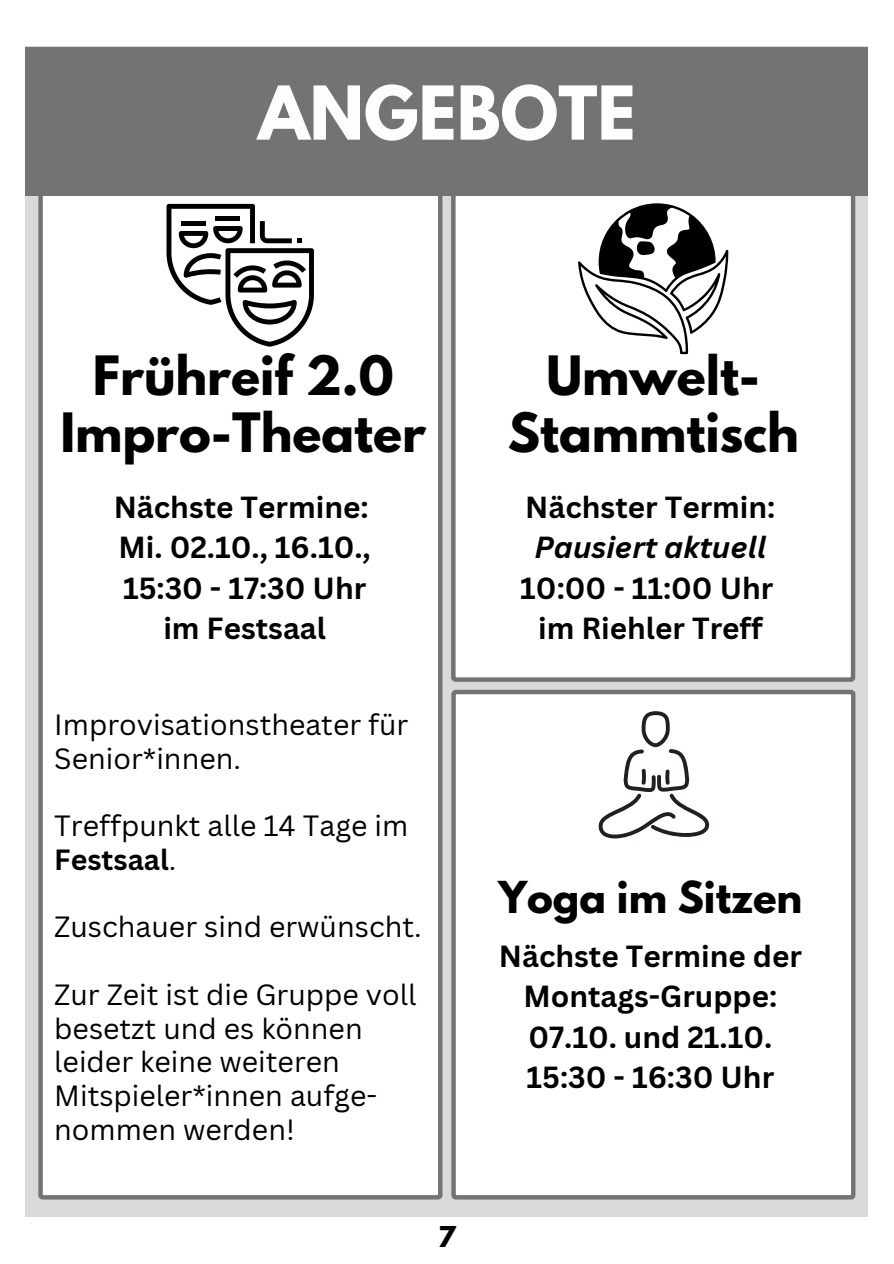
<style>
.page{position:relative;width:894px;height:1264px;background:#fff}
.page>*{position:absolute;margin:0;border:0;box-sizing:border-box;transform-origin:0 0}
.t1{font:700 65.7px "League Spartan";color:#fdfdfd}
.t2{font:700 48px/57.3px "League Spartan";color:#000;text-align:center}
.t3{font:700 39px "League Spartan";color:#000}
.t4{font:700 29.7px/40.5px "Canva Sans";color:#000;text-align:center}
.t5{font:28.5px/33.8px "Canva Sans";color:#000}
.t6{font:700 25.5px "League Spartan";color:#000}
.s1{font-weight:700}
.s2{font-style:italic}
</style>
<div class="page">
<div style="left:26px;top:47px;width:841px;height:1169px;background:#d9d9d9"></div>
<div style="left:38px;top:195px;width:404px;height:1004px;background:#fff"></div>
<div style="left:451px;top:195px;width:404px;height:487px;background:#fff"></div>
<div style="left:26px;top:47px;width:841px;height:148px;background:#737373"></div>
<svg style="left:578px;top:203px;width:150px;height:151px;background:#b5b5b5"></svg>
<svg style="left:166px;top:204px;width:148px;height:143px;background:#b9b9b9"></svg>
<div style="left:451px;top:689px;width:404px;height:510px;background:#fff"></div>
<svg style="left:597px;top:711px;width:111px;height:127px;background:#dddcdc"></svg>
<p class="t1" style="left:258px;top:80px;width:379px">ANGEBOTE</p>
<p class="t2" style="left:60px;top:353px;width:367px">Frühreif 2.0<br>Impro-Theater</p>
<p class="t4" style="left:114px;top:486px;width:258px">Nächste Termine:<br>Mi. 02.10., 16.10.,<br>15:30 - 17:30 Uhr im Festsaal</p>
<h4 class="t5" style="left:54px;top:707px;width:355px">Improvisationstheater für<br>Senior*innen.</h4>
<h2 class="t5" style="left:54px;top:808px;width:355px">Treffpunkt alle 14 Tage im<br><span class="s1">Festsaal</span>.</h2>
<h4 class="t5" style="left:54px;top:909px;width:369px">Zuschauer sind erwünscht.</h4>
<p class="t5" style="left:54px;top:977px;width:363px">Zur Zeit ist die Gruppe voll besetzt und es können leider keine weiteren<br>Mitspieler*innen aufge&shy;nommen werden!</p>
<h2 class="t6" style="left:438px;top:1223px;width:19px">7</h2>
<p class="t2" style="left:507px;top:353px;width:292px">Umwelt-<br>Stammtisch</p>
<p class="t4" style="left:520px;top:486px;width:256px">Nächster Termin:<br><span class="s2">Pausiert aktuell<br></span>10:00 - 11:00 Uhr im Riehler Treff</p>
<h1 class="t3" style="left:498px;top:877px;width:305px">Yoga im Sitzen</h1>
<p class="t4" style="left:498px;top:935px;width:304px">Nächste Termine der<br>Montags-Gruppe:<br>07.10. und 21.10.<br>15:30 - 16:30 Uhr</p>
</div>
